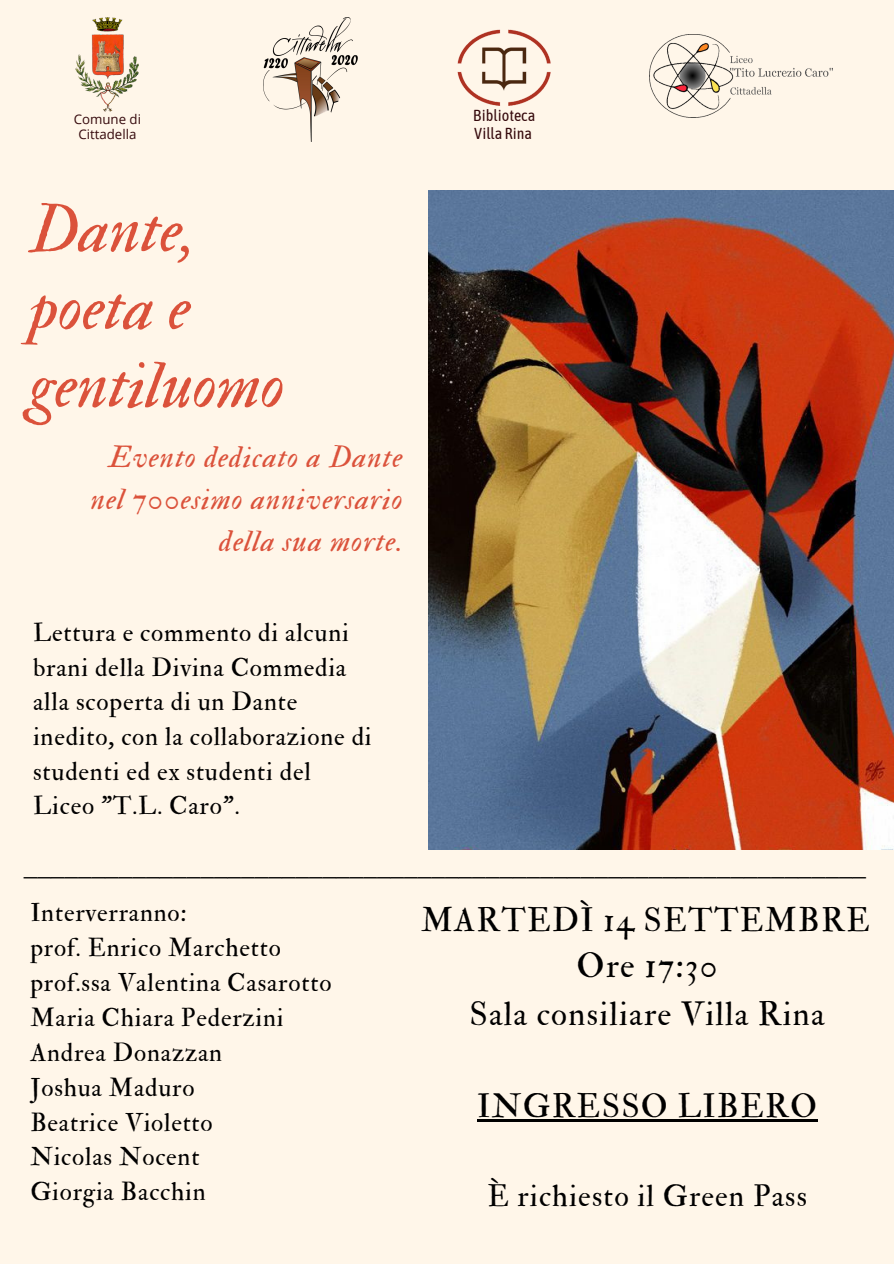
<style>
.page{position:relative;width:894px;height:1264px;background:#fff}
.page>*{position:absolute;margin:0;border:0;box-sizing:border-box;transform-origin:0 0}
.t1{font:66.45px/77.7px "IM FELL Double Pica Italic";color:#db523b}
.t2{font:34.5px "IM FELL Double Pica Roman";letter-spacing:.04em;color:#000}
.t3{font:300 33px "Open Sans";color:#000}
.t4{font:33px "IM FELL Double Pica Roman";letter-spacing:.04em;color:#000}
.t5{font:30px/41.7px "IM FELL Double Pica Italic";letter-spacing:.04em;color:#db523b;text-align:right}
.t6{font:30px "IM FELL Double Pica Roman";letter-spacing:.04em;color:#000}
.t7{font:25.2px/34.5px "IM FELL Double Pica Roman";letter-spacing:.03em;color:#000}
.t8{font:15.9px "Asap Condensed";color:#35090c}
.t9{font:13.2px/15.5px "Open Sans";color:#35090c;text-align:center}
</style>
<div class="page">
<div style="left:0;top:0;width:893px;height:1263px;background:#fff6e9"></div>
<img style="left:428px;top:190px;width:465px;height:659px">
<img style="left:263px;top:18px;width:94px;height:124px">
<img style="left:76px;top:18px;width:63px;height:94px">
<img style="left:649px;top:35px;width:183px;height:82px">
<img style="left:457px;top:29px;width:94px;height:77px">
<hr style="left:477px;top:1119px;width:341px;height:2px;background:#000">
<p class="t9" style="left:74px;top:111px;width:69px">Comune di<br>Cittadella</p>
<p class="t1" style="left:30px;top:192px;width:167px">Dante,</p>
<p class="t1" style="left:30px;top:269px;width:256px">poeta e gentiluomo</p>
<p class="t5" style="left:91px;top:437px;width:313px">Evento dedicato a Dante nel 700esimo anniversario della sua morte.</p>
<p class="t7" style="left:33px;top:616px;width:340px">Lettura e commento di alcuni brani della Divina Commedia alla scoperta di un Dante inedito, con la collaborazione di studenti ed ex studenti del<br>Liceo "T.L. Caro".</p>
<p class="t8" style="left:473px;top:106px;width:64px">Biblioteca</p>
<p class="t8" style="left:474px;top:124px;width:59px">Villa Rina</p>
<p class="t3" style="left:24px;top:839px;width:843px">______________________________________________________________</p>
<p class="t7" style="left:30px;top:895px;width:158px">Interverranno:</p>
<p class="t7" style="left:30px;top:930px;width:252px">prof. Enrico Marchetto</p>
<p class="t7" style="left:30px;top:965px;width:302px">prof.ssa Valentina Casarotto</p>
<p class="t7" style="left:30px;top:1000px;width:255px">Maria Chiara Pederzini</p>
<p class="t7" style="left:30px;top:1035px;width:193px">Andrea Donazzan</p>
<p class="t7" style="left:30px;top:1070px;width:166px">Joshua Maduro</p>
<p class="t7" style="left:30px;top:1105px;width:184px">Beatrice Violetto</p>
<p class="t7" style="left:30px;top:1140px;width:171px">Nicolas Nocent</p>
<p class="t7" style="left:30px;top:1175px;width:177px">Giorgia Bacchin</p>
<p class="t4" style="left:421px;top:900px;width:450px">MARTEDÌ 14 SETTEMBRE</p>
<p class="t2" style="left:576px;top:944px;width:142px">Ore 17:30</p>
<p class="t4" style="left:469px;top:993px;width:357px">Sala consiliare Villa Rina</p>
<p class="t4" style="left:477px;top:1085px;width:341px">INGRESSO LIBERO</p>
<p class="t6" style="left:487px;top:1177px;width:321px">È richiesto il Green Pass</p>
</div>
